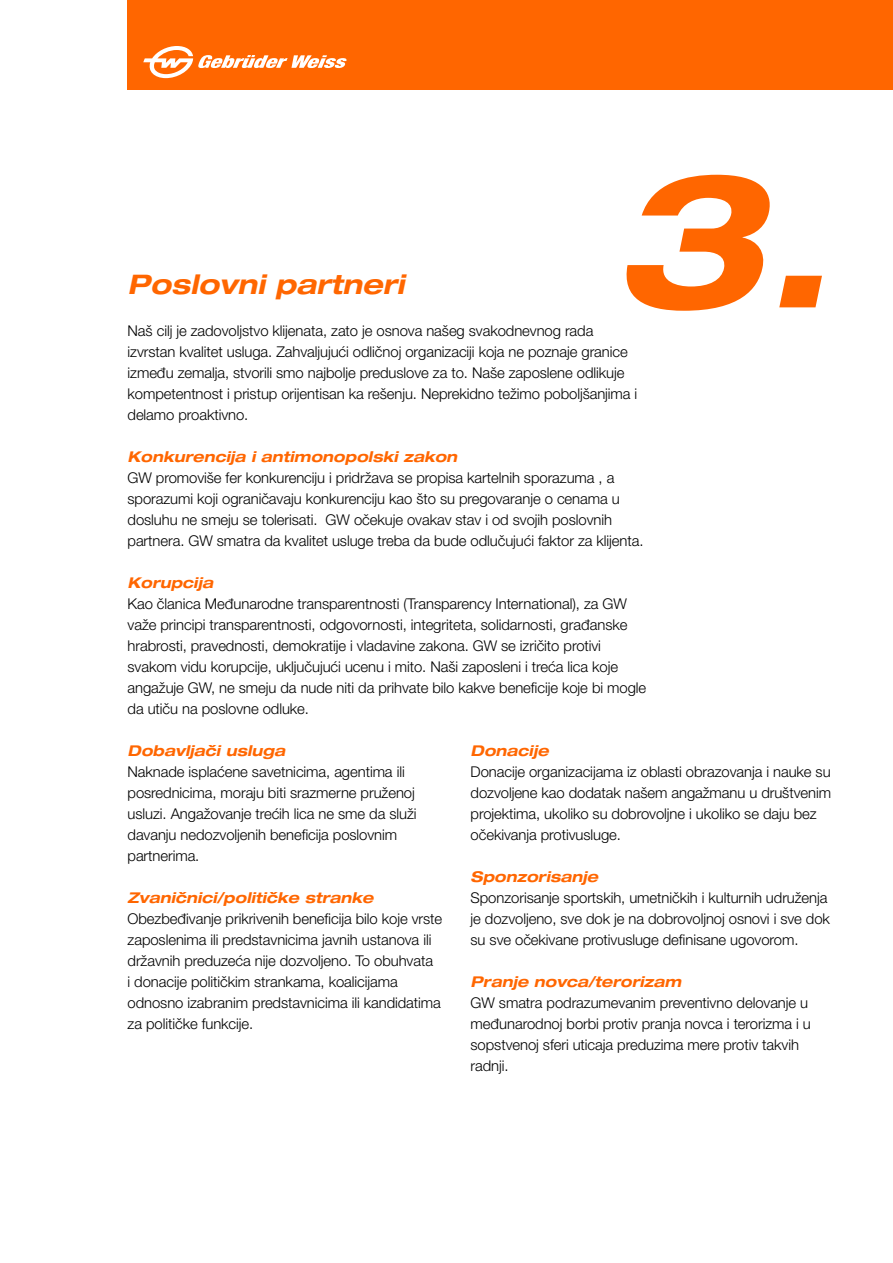
<style>
.page{position:relative;width:893px;height:1263px;background:#fff}
.page>*{position:absolute;margin:0;border:0;box-sizing:border-box;transform-origin:0 0}
.t1{font:italic 700 expanded 186.3px "Helvetica Neue LT Pro";color:#f60}
.t2{font:italic 700 expanded 27px "Helvetica Neue LT Pro";color:#f60}
.t3{font:300 14.85px/21px "Helvetica Neue LT Pro";letter-spacing:-.005em;color:#000}
.t4{font:italic 700 expanded 14.85px "Helvetica Neue LT Pro";color:#f60}
</style>
<div class="page">
<div style="left:128px;top:0;width:765px;height:89px;background:#f60"></div>
<svg style="left:143px;top:46px;width:204px;height:32px"></svg>
<h1 class="t1" style="left:611px;top:119px;width:222px">3.</h1>
<h2 class="t2" style="left:128px;top:267px;width:279px">Poslovni partneri</h2>
<p class="t3" style="left:128px;top:320px;width:511px">Naš cilj je zadovoljstvo klijenata, zato je osnova našeg svakodnevnog rada izvrstan kvalitet usluga. Zahvaljujući odličnoj organizaciji koja ne poznaje granice između zemalja, stvorili smo najbolje preduslove za to. Naše zaposlene odlikuje kompetentnost i pristup orijentisan ka rešenju. Neprekidno težimo poboljšanjima i delamo proaktivno.</p>
<p class="t4" style="left:128px;top:447px;width:331px">Konkurencija i antimonopolski zakon</p>
<p class="t3" style="left:128px;top:467px;width:517px">GW promoviše fer konkurenciju i pridržava se propisa kartelnih sporazuma , a sporazumi koji ograničavaju konkurenciju kao što su pregovaranje o cenama u dosluhu ne smeju se tolerisati. GW očekuje ovakav stav i od svojih poslovnih partnera. GW smatra da kvalitet usluge treba da bude odlučujući faktor za klijenta.</p>
<p class="t4" style="left:128px;top:573px;width:87px">Korupcija</p>
<p class="t3" style="left:128px;top:593px;width:520px">Kao članica Međunarodne transparentnosti (Transparency International), za GW važe principi transparentnosti, odgovornosti, integriteta, solidarnosti, građanske hrabrosti, pravednosti, demokratije i vladavine zakona. GW se izričito protivi svakom vidu korupcije, uključujući ucenu i mito. Naši zaposleni i treća lica koje angažuje GW, ne smeju da nude niti da prihvate bilo kakve beneficije koje bi mogle da utiču na poslovne odluke.</p>
<p class="t4" style="left:128px;top:741px;width:159px">Dobavljači usluga</p>
<p class="t3" style="left:128px;top:761px;width:290px">Naknade isplaćene savetnicima, agentima ili posrednicima, moraju biti srazmerne pruženoj usluzi. Angažovanje trećih lica ne sme da služi davanju nedozvoljenih beneficija poslovnim partnerima.</p>
<p class="t4" style="left:128px;top:888px;width:247px">Zvaničnici/političke stranke</p>
<p class="t3" style="left:128px;top:908px;width:316px">Obezbeđivanje prikrivenih beneficija bilo koje vrste zaposlenima ili predstavnicima javnih ustanova ili državnih preduzeća nije dozvoljeno. To obuhvata<br>i donacije političkim strankama, koalicijama odnosno izabranim predstavnicima ili kandidatima za političke funkcije.</p>
<p class="t4" style="left:471px;top:741px;width:80px">Donacije</p>
<p class="t3" style="left:471px;top:761px;width:362px">Donacije organizacijama iz oblasti obrazovanja i nauke su dozvoljene kao dodatak našem angažmanu u društvenim projektima, ukoliko su dobrovoljne i ukoliko se daju bez očekivanja protivusluge.</p>
<p class="t4" style="left:471px;top:867px;width:129px">Sponzorisanje</p>
<p class="t3" style="left:471px;top:887px;width:361px">Sponzorisanje sportskih, umetničkih i kulturnih udruženja je dozvoljeno, sve dok je na dobrovoljnoj osnovi i sve dok su sve očekivane protivusluge definisane ugovorom.</p>
<p class="t4" style="left:471px;top:972px;width:212px">Pranje novca/terorizam</p>
<p class="t3" style="left:471px;top:992px;width:342px">GW smatra podrazumevanim preventivno delovanje u međunarodnoj borbi protiv pranja novca i terorizma i u sopstvenoj sferi uticaja preduzima mere protiv takvih radnji.</p>
</div>
